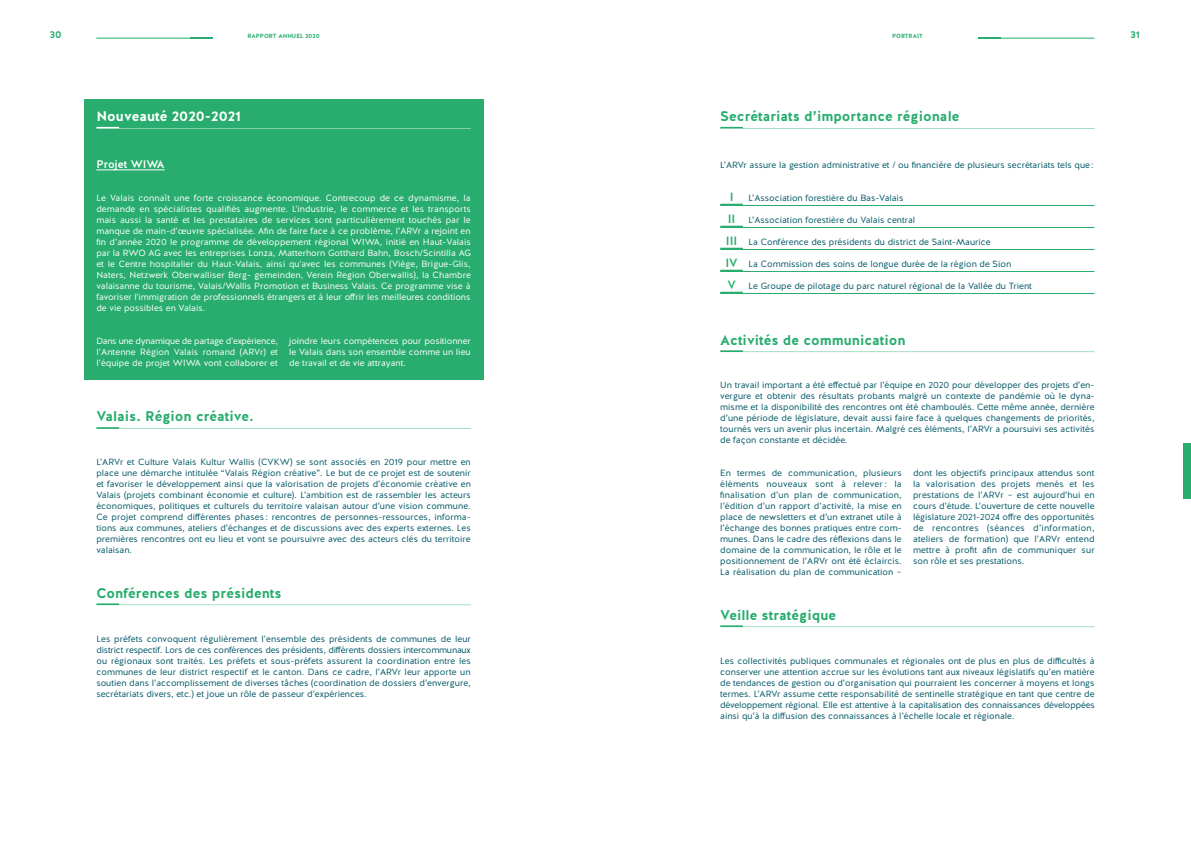
<style>
.page{position:relative;width:1191px;height:842px;background:#fff}
.page>*{position:absolute;margin:0;border:0;box-sizing:border-box;transform-origin:0 0}
.t1{font:700 14px "Halis GR";color:#28ad6e}
.t2{font:700 14px "Halis GR";color:#fff}
.t3{font:500 12px/22px "Halis GR";color:#28ad6e;text-align:center}
.t4{font:500 11px "Halis GR";color:#fff}
.t5{font:700 10px "Halis GR";color:#28ad6e}
.t6{font:9px/11px "Halis GR";color:#005867;text-align:justify}
.t7{font:9px/11px "Halis GR";color:#fff;text-align:justify}
.t8{font:700 6px "Halis GR";color:#28ad6e}
</style>
<div class="page">
<hr style="left:96px;top:38px;width:116px;height:1px;background:#28ad6e">
<hr style="left:978px;top:38px;width:116px;height:1px;background:#28ad6e">
<svg style="left:190px;top:37px;width:22px;height:1px"></svg>
<svg style="left:978px;top:37px;width:23px;height:1px"></svg>
<div style="left:1183px;top:443px;width:8px;height:55px;background:#28ad6e"></div>
<svg style="left:720px;top:625px;width:374px;height:2px"></svg>
<svg style="left:96px;top:603px;width:375px;height:2px"></svg>
<hr style="left:720px;top:204px;width:23px;height:2px;background:#28ad6e">
<hr style="left:720px;top:226px;width:23px;height:2px;background:#28ad6e">
<hr style="left:720px;top:248px;width:23px;height:2px;background:#28ad6e">
<hr style="left:720px;top:270px;width:23px;height:2px;background:#28ad6e">
<hr style="left:720px;top:292px;width:23px;height:2px;background:#28ad6e">
<hr style="left:720px;top:293px;width:374px;height:1px;background:#28ad6e">
<hr style="left:720px;top:271px;width:374px;height:1px;background:#28ad6e">
<hr style="left:720px;top:249px;width:374px;height:1px;background:#28ad6e">
<hr style="left:720px;top:227px;width:374px;height:1px;background:#28ad6e">
<hr style="left:720px;top:205px;width:374px;height:1px;background:#28ad6e">
<svg style="left:720px;top:127px;width:374px;height:2px"></svg>
<svg style="left:720px;top:350px;width:374px;height:2px"></svg>
<div style="left:84px;top:99px;width:399px;height:281px;background:#28ad6e"></div>
<hr style="left:96px;top:170px;width:69px;height:1px;background:#fff">
<svg style="left:96px;top:127px;width:375px;height:2px"></svg>
<svg style="left:96px;top:427px;width:375px;height:2px"></svg>
<p class="t5" style="left:50px;top:28px;width:13px">30</p>
<p class="t8" style="left:247px;top:32px;width:74px">RAPPORT ANNUEL 2020</p>
<p class="t8" style="left:892px;top:32px;width:32px">PORTRAIT</p>
<p class="t5" style="left:1130px;top:28px;width:11px">31</p>
<h1 class="t2" style="left:96px;top:107px;width:146px">Nouveauté 2020-2021</h1>
<p class="t4" style="left:96px;top:158px;width:70px">Projet WIWA</p>
<p class="t7" style="left:96px;top:193px;width:376px">Le Valais connaît une forte croissance économique. Contrecoup de ce dynamisme, la demande en spécialistes qualifiés augmente. L'industrie, le commerce et les transports mais aussi la santé et les prestataires de services sont particulièrement touchés par le manque de main-d’œuvre spécialisée. Afin de faire face à ce problème, l’ARVr a rejoint en fin d’année 2020 le programme de développement régional WIWA, initié en Haut-Valais par la RWO AG avec les entreprises Lonza, Matterhorn Gotthard Bahn, Bosch/Scintilla AG et le Centre hospitalier du Haut-Valais, ainsi qu'avec les communes (Viège, Brigue-Glis, Naters, Netzwerk Oberwalliser Berg- gemeinden, Verein Region Oberwallis), la Chambre valaisanne du tourisme, Valais/Wallis Promotion et Business Valais. Ce programme vise à favoriser l'immigration de professionnels étrangers et à leur offrir les meilleures conditions de vie possibles en Valais.</p>
<p class="t7" style="left:96px;top:336px;width:183px">Dans une dynamique de partage d’expérience, l’Antenne Région Valais romand (ARVr) et l’équipe de projet WIWA vont collaborer et</p>
<p class="t7" style="left:289px;top:336px;width:183px">joindre leurs compétences pour positionner le Valais dans son ensemble comme un lieu de travail et de vie attrayant.</p>
<h1 class="t1" style="left:96px;top:408px;width:159px">Valais. Région créative.</h1>
<p class="t6" style="left:96px;top:457px;width:376px">L’ARVr et Culture Valais Kultur Wallis (CVKW) se sont associés en 2019 pour mettre en place une démarche intitulée “Valais Région créative”. Le but de ce projet est de soutenir et favoriser le développement ainsi que la valorisation de projets d’économie créative en Valais (projets combinant économie et culture). L’ambition est de rassembler les acteurs économiques, politiques et culturels du territoire valaisan autour d’une vision commune.<br>Ce projet comprend différentes phases : rencontres de personnes-ressources, informa&shy;tions aux communes, ateliers d’échanges et de discussions avec des experts externes. Les premières rencontres ont eu lieu et vont se poursuivre avec des acteurs clés du territoire valaisan.</p>
<h1 class="t1" style="left:96px;top:584px;width:187px">Conférences des présidents</h1>
<p class="t6" style="left:96px;top:633px;width:376px">Les préfets convoquent régulièrement l’ensemble des présidents de communes de leur district respectif. Lors de ces conférences des présidents, différents dossiers intercommunaux ou régionaux sont traités. Les préfets et sous-préfets assurent la coordination entre les communes de leur district respectif et le canton. Dans ce cadre, l’ARVr leur apporte un soutien dans l’accomplissement de diverses tâches (coordination de dossiers d’envergure, secrétariats divers, etc.) et joue un rôle de passeur d’expériences.</p>
<h1 class="t1" style="left:720px;top:107px;width:241px">Secrétariats d’importance régionale</h1>
<p class="t6" style="left:720px;top:160px;width:375px">L’ARVr assure la gestion administrative et / ou financière de plusieurs secrétariats tels que:</p>
<h2 class="t3" style="left:725px;top:187px;width:14px">I<br>II<br>III<br>IV<br>V</h2>
<p class="t6" style="left:748px;top:193px;width:156px">L’Association forestière du Bas-Valais</p>
<p class="t6" style="left:748px;top:215px;width:168px">L’Association forestière du Valais central</p>
<p class="t6" style="left:748px;top:237px;width:244px">La Conférence des présidents du district de Saint-Maurice</p>
<p class="t6" style="left:748px;top:259px;width:264px">La Commission des soins de longue durée de la région de Sion</p>
<p class="t6" style="left:748px;top:281px;width:285px">Le Groupe de pilotage du parc naturel régional de la Vallée du Trient</p>
<h1 class="t1" style="left:720px;top:331px;width:187px">Activités de communication</h1>
<p class="t6" style="left:720px;top:380px;width:376px">Un travail important a été effectué par l’équipe en 2020 pour développer des projets d’en&shy;vergure et obtenir des résultats probants malgré un contexte de pandémie où le dyna&shy;misme et la disponibilité des rencontres ont été chamboulés. Cette même année, dernière d’une période de législature, devait aussi faire face à quelques changements de priorités, tournés vers un avenir plus incertain. Malgré ces éléments, l’ARVr a poursuivi ses activités de façon constante et décidée.</p>
<p class="t6" style="left:720px;top:468px;width:183px">En termes de communication, plusieurs éléments nouveaux sont à relever: la finalisation d’un plan de communication, l’édition d’un rapport d’activité, la mise en place de newsletters et d’un extranet utile à l’échange des bonnes pratiques entre com&shy;munes. Dans le cadre des réflexions dans le domaine de la communication, le rôle et le positionnement de l’ARVr ont été éclaircis.<br>La réalisation du plan de communication –</p>
<p class="t6" style="left:913px;top:468px;width:183px">dont les objectifs principaux attendus sont la valorisation des projets menés et les prestations de l’ARVr – est aujourd’hui en cours d’étude. L’ouverture de cette nouvelle législature 2021-2024 offre des opportunités de rencontres (séances d’information, ateliers de formation) que l’ARVr entend mettre à profit afin de communiquer sur son rôle et ses prestations.</p>
<h1 class="t1" style="left:720px;top:606px;width:117px">Veille stratégique</h1>
<p class="t6" style="left:720px;top:655px;width:376px">Les collectivités publiques communales et régionales ont de plus en plus de difficultés à conserver une attention accrue sur les évolutions tant aux niveaux législatifs qu’en matière de tendances de gestion ou d’organisation qui pourraient les concerner à moyens et longs termes. L’ARVr assume cette responsabilité de sentinelle stratégique en tant que centre de développement régional. Elle est attentive à la capitalisation des connaissances développées ainsi qu’à la diffusion des connaissances à l’échelle locale et régionale.</p>
</div>
